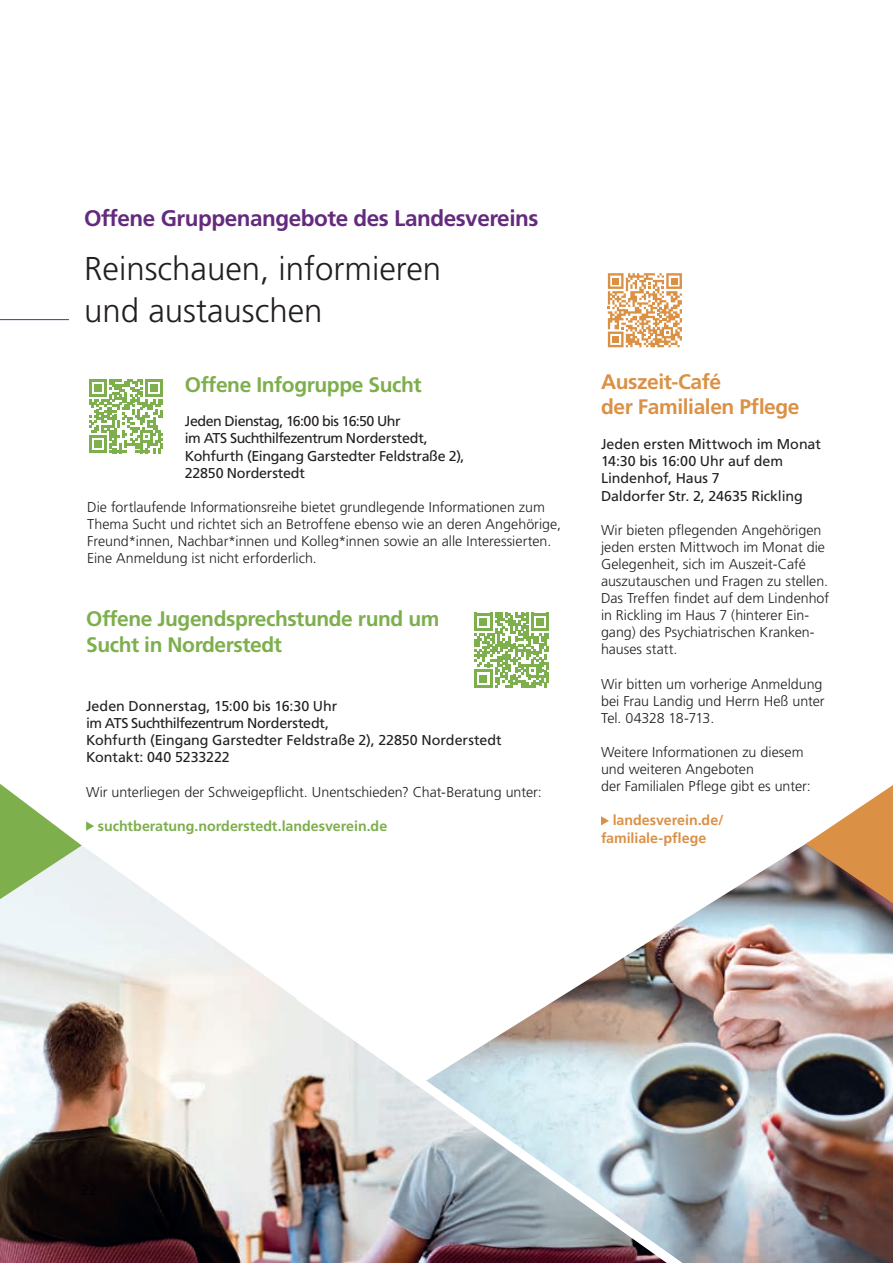
<style>
.page{position:relative;width:893px;height:1263px;background:#fff}
.page>*{position:absolute;margin:0;border:0;box-sizing:border-box;transform-origin:0 0}
.t1{font:300 33px/42px "Frutiger LT Std";color:#231f20}
.t2{font:700 22.5px "Frutiger LT Std";letter-spacing:-.02em;color:#642a7d}
.t3{font:700 21px/25.2px "Frutiger LT Std";letter-spacing:-.02em;color:#7daf4d}
.t4{font:700 21px/25.2px "Frutiger LT Std";letter-spacing:-.02em;color:#db9145}
.t5{font:300 14.25px/17.1px "Frutiger LT Std";color:#231f20}
.t6{font:14.25px/17.1px "Frutiger LT Std";letter-spacing:-.01em;color:#231f20}
.t7{font:700 14.25px "Frutiger LT Std";color:#7daf4d}
.t8{font:700 14.25px/17.1px "Frutiger LT Std";color:#db9145}
</style>
<div class="page">
<hr style="left:0;top:319px;width:69px;height:1px;background:#642a7d">
<svg style="left:608px;top:273px;width:74px;height:74px"></svg>
<svg style="left:474px;top:613px;width:75px;height:75px"></svg>
<svg style="left:89px;top:379px;width:74px;height:74px"></svg>
<img style="left:860px;top:903px;width:33px;height:360px">
<img style="left:0;top:816px;width:860px;height:447px">
<svg style="left:806px;top:785px;width:87px;height:118px"></svg>
<svg style="left:0;top:784px;width:94px;height:115px"></svg>
<img style="left:286px;top:983px;width:561px;height:280px">
<h2 class="t2" style="left:84px;top:205px;width:456px">Offene Gruppenangebote des Landesvereins</h2>
<h1 class="t1" style="left:84px;top:248px;width:358px">Reinschauen, informieren und austauschen</h1>
<h3 class="t3" style="left:185px;top:372px;width:238px">Offene Infogruppe Sucht</h3>
<p class="t6" style="left:185px;top:413px;width:281px">Jeden Dienstag, 16:00 bis 16:50 Uhr<br>im ATS Suchthilfezentrum Norderstedt, Kohfurth (Eingang Garstedter Feldstraße 2), 22850 Norderstedt</p>
<p class="t5" style="left:87px;top:498px;width:475px">Die fortlaufende Informationsreihe bietet grundlegende Informationen zum Thema Sucht und richtet sich an Betroffene ebenso wie an deren Angehörige, Freund*innen, Nachbar*innen und Kolleg*innen sowie an alle Interessierten.<br>Eine Anmeldung ist nicht erforderlich.</p>
<h3 class="t3" style="left:86px;top:607px;width:355px">Offene Jugendsprechstunde rund um<br>Sucht in Norderstedt</h3>
<p class="t6" style="left:86px;top:698px;width:417px">Jeden Donnerstag, 15:00 bis 16:30 Uhr<br>im ATS Suchthilfezentrum Norderstedt,<br>Kohfurth (Eingang Garstedter Feldstraße 2), 22850 Norderstedt Kontakt: 040 5233222</p>
<p class="t5" style="left:86px;top:783px;width:457px">Wir unterliegen der Schweigepflicht. Unentschieden? Chat-Beratung unter:</p>
<p class="t7" style="left:98px;top:817px;width:291px">suchtberatung.norderstedt.landesverein.de</p>
<h3 class="t4" style="left:601px;top:369px;width:200px">Auszeit-Café<br>der Familialen Pflege</h3>
<p class="t6" style="left:601px;top:436px;width:221px">Jeden ersten Mittwoch im Monat<br>14:30 bis 16:00 Uhr auf dem<br>Lindenhof, Haus 7<br>Daldorfer Str. 2, 24635 Rickling</p>
<p class="t5" style="left:601px;top:521px;width:230px">Wir bieten pflegenden Angehörigen jeden ersten Mittwoch im Monat die Gelegenheit, sich im Auszeit-Café auszutauschen und Fragen zu stellen.<br>Das Treffen findet auf dem Lindenhof in Rickling im Haus 7 (hinterer Ein&shy;gang) des Psychiatrischen Kranken&shy;hauses statt.</p>
<p class="t5" style="left:601px;top:675px;width:225px">Wir bitten um vorherige Anmeldung bei Frau Landig und Herrn Heß unter<br>Tel. 04328 18-713.</p>
<p class="t5" style="left:601px;top:744px;width:211px">Weitere Informationen zu diesem und weiteren Angeboten<br>der Familialen Pflege gibt es unter:</p>
<p class="t8" style="left:601px;top:812px;width:124px;text-indent:12px">landesverein.de/ familiale-pflege</p>
</div>
